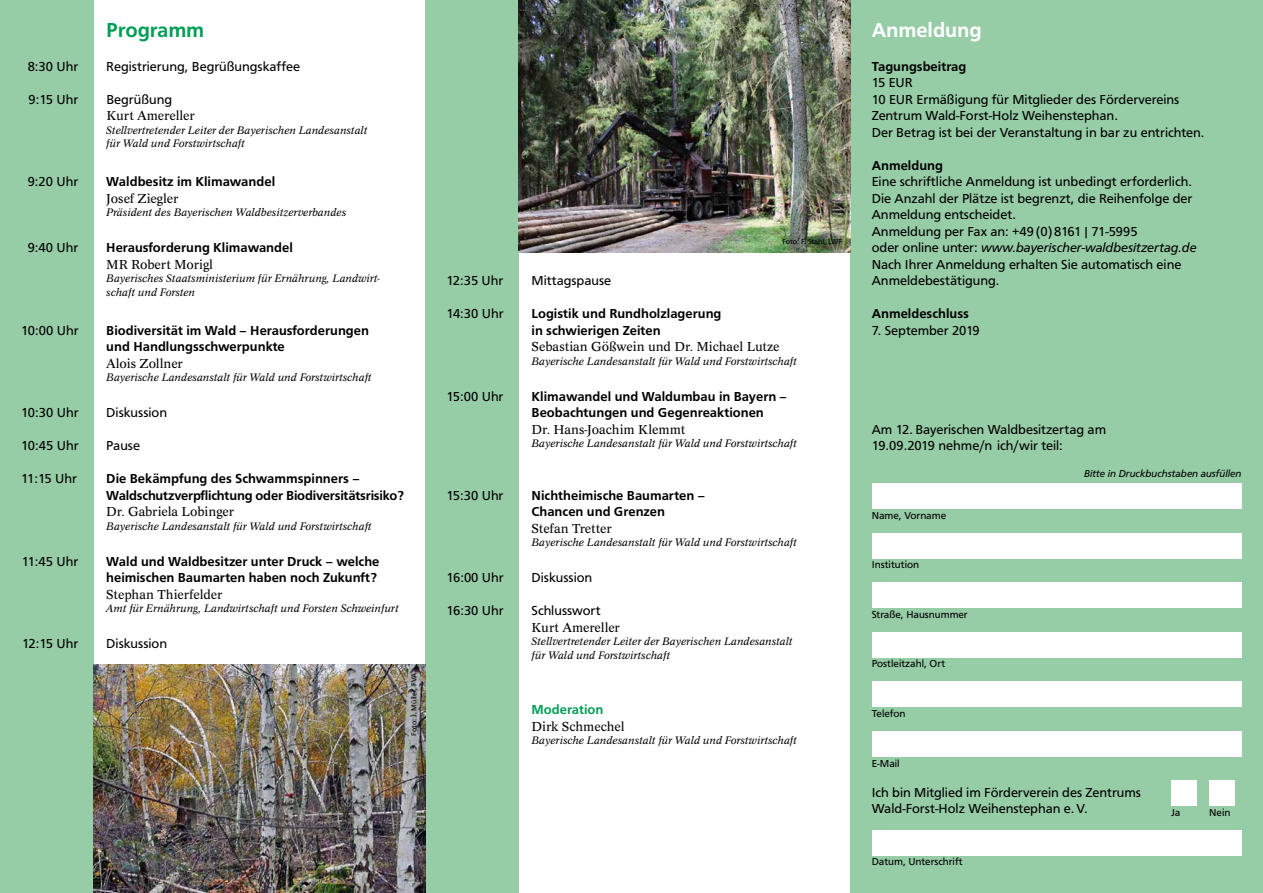
<style>
.page{position:relative;width:1263px;height:893px;background:#fff}
.page>*{position:absolute;margin:0;border:0;box-sizing:border-box;transform-origin:0 0}
.t1{font:500 21px "Front Page";letter-spacing:-.005em;color:#fff}
.t2{font:500 21px "Front Page";letter-spacing:-.005em;color:#009e55}
.t3{font:13.5px/16.5px "Front Page";color:#000}
.t4{font:500 13.5px/16.5px "Front Page";color:#000}
.t5{font:13.5px "Concept";letter-spacing:-.005em;color:#000}
.t6{font:500 13.5px "Front Page";color:#009e55}
.t7{font:italic 11.25px/13.5px "Concept";color:#000}
.t8{font:10.5px "Front Page";color:#000}
.t9{font:italic 10.5px "Front Page";color:#000}
.t10{font:7.5px "Front Page";letter-spacing:-.005em;color:#000}
.s1{font-style:italic}
</style>
<div class="page">
<div style="left:0;top:0;width:94px;height:893px;background:#96cca6"></div>
<div style="left:425px;top:0;width:94px;height:893px;background:#96cca6"></div>
<div style="left:850px;top:0;width:413px;height:893px;background:#96cca6"></div>
<div style="left:872px;top:483px;width:370px;height:26px;background:#fff"></div>
<div style="left:872px;top:533px;width:370px;height:25px;background:#fff"></div>
<div style="left:872px;top:582px;width:370px;height:26px;background:#fff"></div>
<div style="left:872px;top:632px;width:370px;height:25px;background:#fff"></div>
<div style="left:872px;top:681px;width:370px;height:26px;background:#fff"></div>
<div style="left:872px;top:830px;width:370px;height:25px;background:#fff"></div>
<div style="left:1171px;top:780px;width:25px;height:26px;background:#fff"></div>
<div style="left:1209px;top:780px;width:25px;height:26px;background:#fff"></div>
<div style="left:872px;top:731px;width:370px;height:25px;background:#fff"></div>
<img style="left:519px;top:0;width:331px;height:252px">
<img style="left:93px;top:665px;width:332px;height:228px">
<h1 class="t2" style="left:106px;top:17px;width:99px">Programm</h1>
<h1 class="t1" style="left:872px;top:18px;width:111px">Anmeldung</h1>
<p class="t3" style="left:28px;top:58px;width:52px">8:30 Uhr</p>
<p class="t3" style="left:106px;top:58px;width:195px">Registrierung, Begrüßungskaffee</p>
<p class="t3" style="left:29px;top:91px;width:51px">9:15 Uhr</p>
<p class="t3" style="left:106px;top:91px;width:67px">Begrüßung</p>
<p class="t5" style="left:106px;top:108px;width:90px">Kurt Amereller</p>
<p class="t7" style="left:106px;top:123px;width:263px">Stellvertretender Leiter der Bayerischen Landesanstalt für Wald und Forstwirtschaft</p>
<p class="t3" style="left:28px;top:174px;width:52px">9:20 Uhr</p>
<p class="t4" style="left:106px;top:174px;width:170px">Waldbesitz im Klimawandel</p>
<p class="t5" style="left:106px;top:190px;width:74px">Josef Ziegler</p>
<p class="t7" style="left:106px;top:206px;width:241px">Präsident des Bayerischen Waldbesitzerverbandes</p>
<p class="t3" style="left:28px;top:240px;width:52px">9:40 Uhr</p>
<p class="t4" style="left:106px;top:240px;width:188px">Herausforderung Klimawandel</p>
<p class="t5" style="left:106px;top:256px;width:108px">MR Robert Morigl</p>
<p class="t7" style="left:106px;top:272px;width:275px">Bayerisches Staatsministerium für Ernährung, Landwirt&shy;schaft und Forsten</p>
<p class="t3" style="left:21px;top:322px;width:59px">10:00 Uhr</p>
<p class="t4" style="left:106px;top:322px;width:264px">Biodiversität im Wald – Herausforderungen und Handlungsschwerpunkte</p>
<p class="t5" style="left:106px;top:355px;width:78px">Alois Zollner</p>
<p class="t7" style="left:106px;top:371px;width:267px">Bayerische Landesanstalt für Wald und Forstwirtschaft</p>
<p class="t3" style="left:21px;top:405px;width:59px">10:30 Uhr</p>
<p class="t3" style="left:106px;top:405px;width:62px">Diskussion</p>
<p class="t3" style="left:21px;top:438px;width:59px">10:45 Uhr</p>
<p class="t3" style="left:106px;top:438px;width:35px">Pause</p>
<p class="t3" style="left:21px;top:471px;width:57px">11:15 Uhr</p>
<p class="t4" style="left:106px;top:471px;width:299px">Die Bekämpfung des Schwammspinners –<br>Waldschutzverpflichtung oder Biodiversitätsrisiko?</p>
<p class="t5" style="left:106px;top:504px;width:129px">Dr. Gabriela Lobinger</p>
<p class="t7" style="left:106px;top:519px;width:267px">Bayerische Landesanstalt für Wald und Forstwirtschaft</p>
<p class="t3" style="left:22px;top:553px;width:58px">11:45 Uhr</p>
<p class="t4" style="left:106px;top:553px;width:275px">Wald und Waldbesitzer unter Druck – welche heimischen Baumarten haben noch Zukunft?</p>
<p class="t5" style="left:106px;top:586px;width:117px">Stephan Thierfelder</p>
<p class="t7" style="left:106px;top:602px;width:294px">Amt für Ernährung, Landwirtschaft und Forsten Schweinfurt</p>
<p class="t3" style="left:22px;top:636px;width:58px">12:15 Uhr</p>
<p class="t3" style="left:106px;top:636px;width:62px">Diskussion</p>
<p class="t10" style="left:410px;top:736px;width:64px;rotate:-90deg">Foto: J. Müller, FVA</p>
<p class="t10" style="left:782px;top:237px;width:61px">Foto: F. Stahl, LWF</p>
<p class="t3" style="left:446px;top:273px;width:58px">12:35 Uhr</p>
<p class="t3" style="left:531px;top:273px;width:81px">Mittagspause</p>
<p class="t3" style="left:446px;top:306px;width:59px">14:30 Uhr</p>
<p class="t4" style="left:531px;top:306px;width:191px">Logistik und Rundholzlagerung in schwierigen Zeiten</p>
<p class="t5" style="left:531px;top:339px;width:250px">Sebastian Gößwein und Dr. Michael Lutze</p>
<p class="t7" style="left:531px;top:354px;width:267px">Bayerische Landesanstalt für Wald und Forstwirtschaft</p>
<p class="t3" style="left:446px;top:388px;width:58px">15:00 Uhr</p>
<p class="t4" style="left:531px;top:388px;width:257px">Klimawandel und Waldumbau in Bayern –<br>Beobachtungen und Gegenreaktionen</p>
<p class="t5" style="left:531px;top:421px;width:155px">Dr. Hans-Joachim Klemmt</p>
<p class="t7" style="left:531px;top:437px;width:267px">Bayerische Landesanstalt für Wald und Forstwirtschaft</p>
<p class="t3" style="left:446px;top:487px;width:58px">15:30 Uhr</p>
<p class="t4" style="left:531px;top:487px;width:175px">Nichtheimische Baumarten –<br>Chancen und Grenzen</p>
<p class="t5" style="left:531px;top:520px;width:82px">Stefan Tretter</p>
<p class="t7" style="left:531px;top:536px;width:267px">Bayerische Landesanstalt für Wald und Forstwirtschaft</p>
<p class="t3" style="left:446px;top:570px;width:59px">16:00 Uhr</p>
<p class="t3" style="left:531px;top:570px;width:62px">Diskussion</p>
<p class="t3" style="left:446px;top:603px;width:59px">16:30 Uhr</p>
<p class="t3" style="left:531px;top:603px;width:71px">Schlusswort</p>
<p class="t5" style="left:531px;top:619px;width:90px">Kurt Amereller</p>
<p class="t7" style="left:531px;top:635px;width:263px">Stellvertretender Leiter der Bayerischen Landesanstalt für Wald und Forstwirtschaft</p>
<p class="t6" style="left:531px;top:702px;width:73px">Moderation</p>
<p class="t5" style="left:531px;top:718px;width:95px">Dirk Schmechel</p>
<p class="t7" style="left:531px;top:734px;width:267px">Bayerische Landesanstalt für Wald und Forstwirtschaft</p>
<p class="t4" style="left:872px;top:58px;width:96px">Tagungsbeitrag</p>
<p class="t3" style="left:872px;top:75px;width:334px">15 EUR<br>10 EUR Ermäßigung für Mitglieder des Fördervereins Zentrum Wald-Forst-Holz Weihenstephan.<br>Der Betrag ist bei der Veranstaltung in bar zu entrichten.</p>
<p class="t4" style="left:872px;top:157px;width:73px">Anmeldung</p>
<p class="t3" style="left:872px;top:174px;width:326px">Eine schriftliche Anmeldung ist unbedingt erforderlich.<br>Die Anzahl der Plätze ist begrenzt, die Reihenfolge der Anmeldung entscheidet.<br>Anmeldung per Fax an: +49(0)8161|71-5995<br>oder online unter: <span class="s1">www.bayerischer-waldbesitzertag.de </span>Nach Ihrer Anmeldung erhalten Sie automatisch eine Anmeldebestätigung.</p>
<p class="t4" style="left:872px;top:306px;width:99px">Anmeldeschluss</p>
<p class="t3" style="left:872px;top:322px;width:110px">7. September 2019</p>
<p class="t3" style="left:872px;top:421px;width:236px">Am 12. Bayerischen Waldbesitzertag am<br>19.09.2019 nehme/n ich/wir teil:</p>
<p class="t8" style="left:872px;top:509px;width:76px">Name, Vorname</p>
<p class="t8" style="left:872px;top:559px;width:49px">Institution</p>
<p class="t8" style="left:872px;top:608px;width:97px">Straße, Hausnummer</p>
<p class="t8" style="left:872px;top:658px;width:75px">Postleitzahl, Ort</p>
<p class="t8" style="left:872px;top:707px;width:35px">Telefon</p>
<p class="t8" style="left:872px;top:757px;width:29px">E-Mail</p>
<p class="t9" style="left:1084px;top:467px;width:159px">Bitte in Druckbuchstaben ausfüllen</p>
<p class="t3" style="left:872px;top:784px;width:271px">Ich bin Mitglied im Förderverein des Zentrums<br>Wald-Forst-Holz Weihenstephan e. V.</p>
<p class="t8" style="left:872px;top:855px;width:92px">Datum, Unterschrift</p>
<p class="t8" style="left:1171px;top:806px;width:11px">Ja</p>
<p class="t8" style="left:1209px;top:806px;width:23px">Nein</p>
</div>
